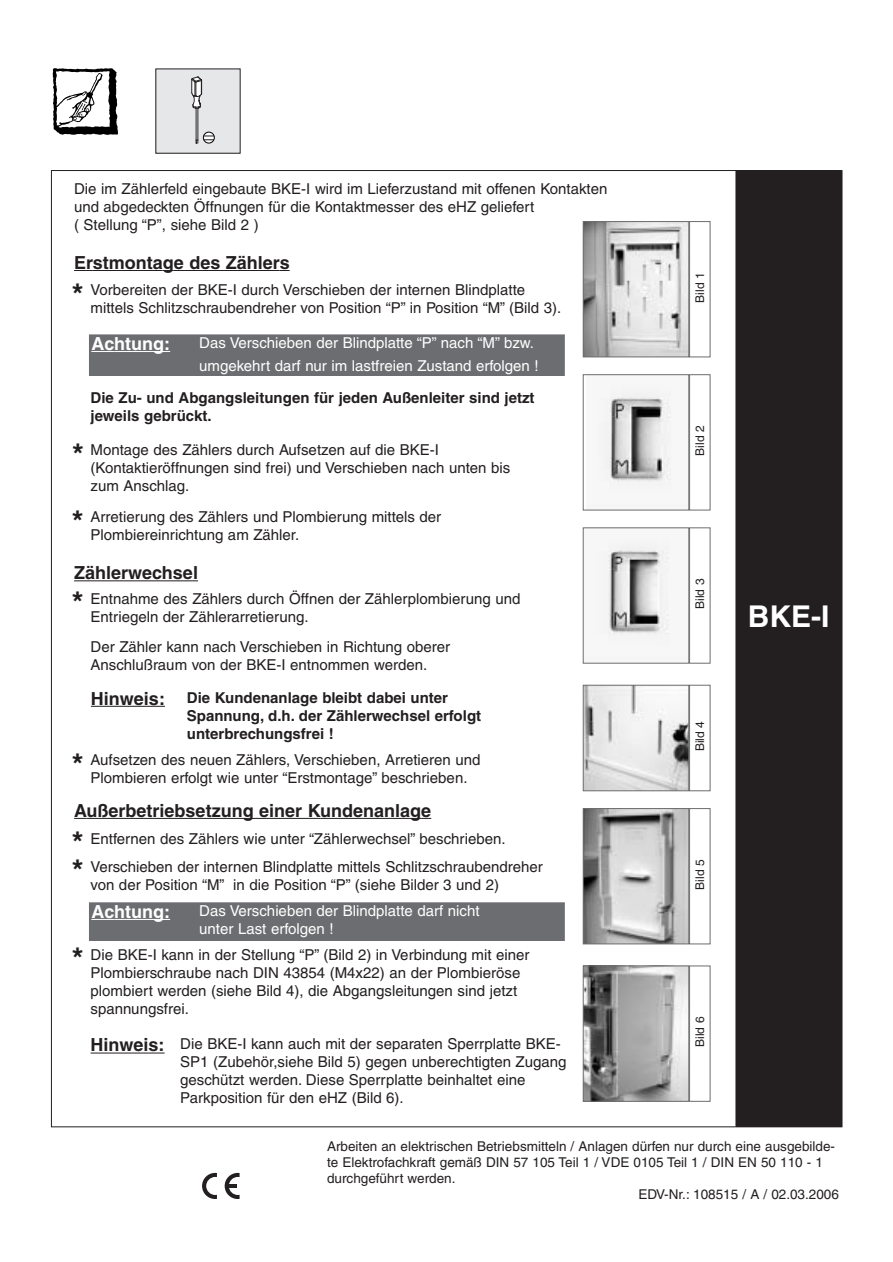
<style>
.page{position:relative;width:893px;height:1262px;background:#fff}
.page>*{position:absolute;margin:0;border:0;box-sizing:border-box;transform-origin:0 0}
.t1{font:700 30px/27.6px "Helvetica";color:#231f20}
.t2{font:700 30px "Helvetica";color:#fff}
.t3{font:700 18px "Helvetica";color:#231f20}
.t4{font:700 18px "Helvetica";color:#fff}
.t5{font:15px/18px "Helvetica";color:#231f20}
.t6{font:700 15px/18px "Helvetica";color:#231f20}
.t7{font:15px/23px "Helvetica";color:#fff}
.t8{font:13.5px "Helvetica";color:#231f20}
.t9{font:12px "Helvetica";color:#231f20}
.s1{font-size:18px}
.s2{font-weight:700;font-size:18px}
</style>
<div class="page">
<svg style="left:202px;top:1172px;width:15px;height:27px"></svg>
<svg style="left:225px;top:1172px;width:14px;height:27px"></svg>
<svg style="left:53px;top:68px;width:65px;height:67px"></svg>
<div style="left:736px;top:171px;width:105px;height:955px;background:#231f20"></div>
<div style="left:735px;top:171px;width:107px;height:955px;border:1px solid #231f20"></div>
<img style="left:585px;top:223px;width:102px;height:132px">
<div style="left:583px;top:221px;width:106px;height:136px;border:1px solid #6c6d70"></div>
<img style="left:600px;top:388px;width:71px;height:98px">
<div style="left:583px;top:374px;width:106px;height:136px;border:1px solid #6c6d70"></div>
<img style="left:603px;top:541px;width:67px;height:98px">
<div style="left:583px;top:527px;width:106px;height:136px;border:1px solid #6c6d70"></div>
<img style="left:585px;top:687px;width:102px;height:102px">
<div style="left:583px;top:685px;width:106px;height:106px;border:1px solid #6c6d70"></div>
<img style="left:585px;top:810px;width:102px;height:132px">
<div style="left:583px;top:808px;width:106px;height:136px;border:1px solid #6c6d70"></div>
<svg style="left:74px;top:270px;width:19px;height:1px"></svg>
<hr style="left:93px;top:270px;width:70px;height:1px;background:#231f20">
<hr style="left:174px;top:270px;width:106px;height:1px;background:#231f20">
<div style="left:89px;top:335px;width:475px;height:40px;background:#6c6d70"></div>
<svg style="left:91px;top:351px;width:23px;height:1px"></svg>
<hr style="left:114px;top:351px;width:56px;height:1px;background:#fff">
<div style="left:89px;top:334px;width:475px;height:42px;border:1px solid #6c6d70"></div>
<hr style="left:74px;top:580px;width:88px;height:1px;background:#231f20">
<hr style="left:162px;top:580px;width:36px;height:1px;background:#231f20">
<hr style="left:91px;top:706px;width:74px;height:1px;background:#231f20">
<svg style="left:74px;top:818px;width:13px;height:1px"></svg>
<hr style="left:87px;top:818px;width:233px;height:1px;background:#231f20">
<hr style="left:320px;top:818px;width:90px;height:1px;background:#231f20">
<svg style="left:410px;top:818px;width:21px;height:1px"></svg>
<div style="left:89px;top:902px;width:475px;height:38px;background:#6c6d70"></div>
<svg style="left:91px;top:919px;width:23px;height:1px"></svg>
<hr style="left:114px;top:919px;width:56px;height:1px;background:#fff">
<div style="left:89px;top:902px;width:475px;height:38px;border:1px solid #6c6d70"></div>
<hr style="left:91px;top:1052px;width:74px;height:1px;background:#231f20">
<div style="left:156px;top:69px;width:84px;height:84px;background:#e6e7e9"></div>
<hr style="left:196px;top:108px;width:2px;height:32px;background:#fff">
<svg style="left:203px;top:132px;width:12px;height:11px"></svg>
<hr style="left:196px;top:108px;width:1px;height:32px;background:#231f20">
<hr style="left:198px;top:108px;width:1px;height:32px;background:#231f20">
<svg style="left:195px;top:136px;width:19px;height:8px"></svg>
<svg style="left:191px;top:76px;width:12px;height:36px"></svg>
<img style="left:585px;top:967px;width:102px;height:132px">
<div style="left:583px;top:965px;width:106px;height:136px;border:1px solid #6c6d70"></div>
<div style="left:689px;top:965px;width:21px;height:136px;border:1px solid #6c6d70"></div>
<div style="left:689px;top:808px;width:21px;height:136px;border:1px solid #6c6d70"></div>
<div style="left:689px;top:685px;width:21px;height:106px;border:1px solid #6c6d70"></div>
<div style="left:689px;top:527px;width:21px;height:136px;border:1px solid #6c6d70"></div>
<div style="left:689px;top:374px;width:21px;height:136px;border:1px solid #6c6d70"></div>
<div style="left:689px;top:221px;width:21px;height:136px;border:1px solid #6c6d70"></div>
<p class="t5" style="left:74px;top:181px;width:535px">Die im Zählerfeld eingebaute BKE-I wird im Lieferzustand mit offenen Kontakten und abgedeckten Öffnungen für die Kontaktmesser des eHZ geliefert<br>( Stellung “P”, siehe Bild 2 )</p>
<p class="t3" style="left:74px;top:256px;width:217px">Erstmontage des Zählers</p>
<p class="t5" style="left:91px;top:282px;width:472px">Vorbereiten der BKE-I durch Verschieben der internen Blindplatte mittels Schlitzschraubendreher von Position “P” in Position “M” (Bild 3).</p>
<p class="t4" style="left:91px;top:337px;width:80px">Achtung:</p>
<p class="t7" style="left:199px;top:333px;width:341px">Das Verschieben der Blindplatte “P” nach “M” bzw. umgekehrt darf nur im lastfreien Zustand erfolgen !</p>
<p class="t6" style="left:91px;top:390px;width:445px">Die Zu- und Abgangsleitungen für jeden Außenleiter sind jetzt jeweils gebrückt.</p>
<p class="t5" style="left:91px;top:442px;width:421px">Montage des Zählers durch Aufsetzen auf die BKE-I (Kontaktieröffnungen sind frei) und Verschieben nach unten bis zum Anschlag.</p>
<p class="t5" style="left:91px;top:509px;width:352px">Arretierung des Zählers und Plombierung mittels der<br>Plombiereinrichtung am Zähler.</p>
<p class="t3" style="left:74px;top:566px;width:125px">Zählerwechsel</p>
<p class="t5" style="left:91px;top:591px;width:431px">Entnahme des Zählers durch Öffnen der Zählerplombierung und<br>Entriegeln der Zählerarretierung.</p>
<p class="t5" style="left:91px;top:638px;width:361px">Der Zähler kann nach Verschieben in Richtung oberer<br>Anschlußraum von der BKE-I entnommen werden.</p>
<p class="t6" style="left:187px;top:689px;width:296px;text-indent:-96px"><span class="s1">Hinweis:</span> Die Kundenanlage bleibt dabei unter<br>Spannung, d.h. der Zählerwechsel erfolgt unterbrechungsfrei !</p>
<p class="t5" style="left:91px;top:752px;width:391px">Aufsetzen des neuen Zählers, Verschieben, Arretieren und<br>Plombieren erfolgt wie unter “Erstmontage” beschrieben.</p>
<p class="t3" style="left:74px;top:803px;width:358px">Außerbetriebsetzung einer Kundenanlage</p>
<p class="t5" style="left:91px;top:826px;width:454px;line-height:27.5px">Entfernen des Zählers wie unter “Zählerwechsel” beschrieben.<br>Verschieben der internen Blindplatte mittels Schlitzschraubendreher</p>
<p class="t5" style="left:91px;top:876px;width:410px">von der Position “M” in die Position “P” (siehe Bilder 3 und 2)</p>
<p class="t4" style="left:91px;top:904px;width:80px">Achtung:</p>
<p class="t7" style="left:199px;top:903px;width:282px;line-height:18px">Das Verschieben der Blindplatte darf nicht unter Last erfolgen !</p>
<p class="t5" style="left:91px;top:947px;width:440px">Die BKE-I kann in der Stellung “P” (Bild 2) in Verbindung mit einer Plombierschraube nach DIN 43854 (M4x22) an der Plombieröse plombiert werden (siehe Bild 4), die Abgangsleitungen sind jetzt spannungsfrei.</p>
<p class="t5" style="left:180px;top:1036px;width:388px;text-indent:-90px"><span class="s2">Hinweis:</span> Die BKE-I kann auch mit der separaten Sperrplatte BKE-SP1 (Zubehör,siehe Bild 5) gegen unberechtigten Zugang geschützt werden. Diese Sperrplatte beinhaltet eine Parkposition für den eHZ (Bild 6).</p>
<h1 class="t1" style="left:72px;top:283px;width:13px">*</h1>
<h1 class="t1" style="left:72px;top:443px;width:13px">*</h1>
<h1 class="t1" style="left:72px;top:510px;width:13px">*</h1>
<h1 class="t1" style="left:72px;top:592px;width:13px">*</h1>
<h1 class="t1" style="left:72px;top:753px;width:13px">*</h1>
<h1 class="t1" style="left:72px;top:831px;width:13px">* *</h1>
<h1 class="t1" style="left:72px;top:947px;width:13px">*</h1>
<p class="t9" style="left:695px;top:302px;width:32px;rotate:-90deg">Bild 1</p>
<p class="t9" style="left:695px;top:456px;width:32px;rotate:-90deg">Bild 2</p>
<p class="t9" style="left:695px;top:609px;width:32px;rotate:-90deg">Bild 3</p>
<p class="t9" style="left:695px;top:751px;width:32px;rotate:-90deg">Bild 4</p>
<p class="t9" style="left:695px;top:889px;width:32px;rotate:-90deg">Bild 5</p>
<h1 class="t2" style="left:748px;top:605px;width:83px">BKE-I</h1>
<p class="t9" style="left:695px;top:1047px;width:32px;rotate:-90deg">Bild 6</p>
<p class="t8" style="left:327px;top:1140px;width:509px">Arbeiten an elektrischen Betriebsmitteln / Anlagen dürfen nur durch eine ausgebilde-</p>
<p class="t8" style="left:327px;top:1157px;width:497px">te Elektrofachkraft gemäß DIN 57 105 Teil 1 / VDE 0105 Teil 1 / DIN EN 50 110 - 1</p>
<p class="t8" style="left:327px;top:1173px;width:130px">durchgeführt werden.</p>
<p class="t8" style="left:638px;top:1189px;width:202px">EDV-Nr.: 108515 / A / 02.03.2006</p>
</div>
